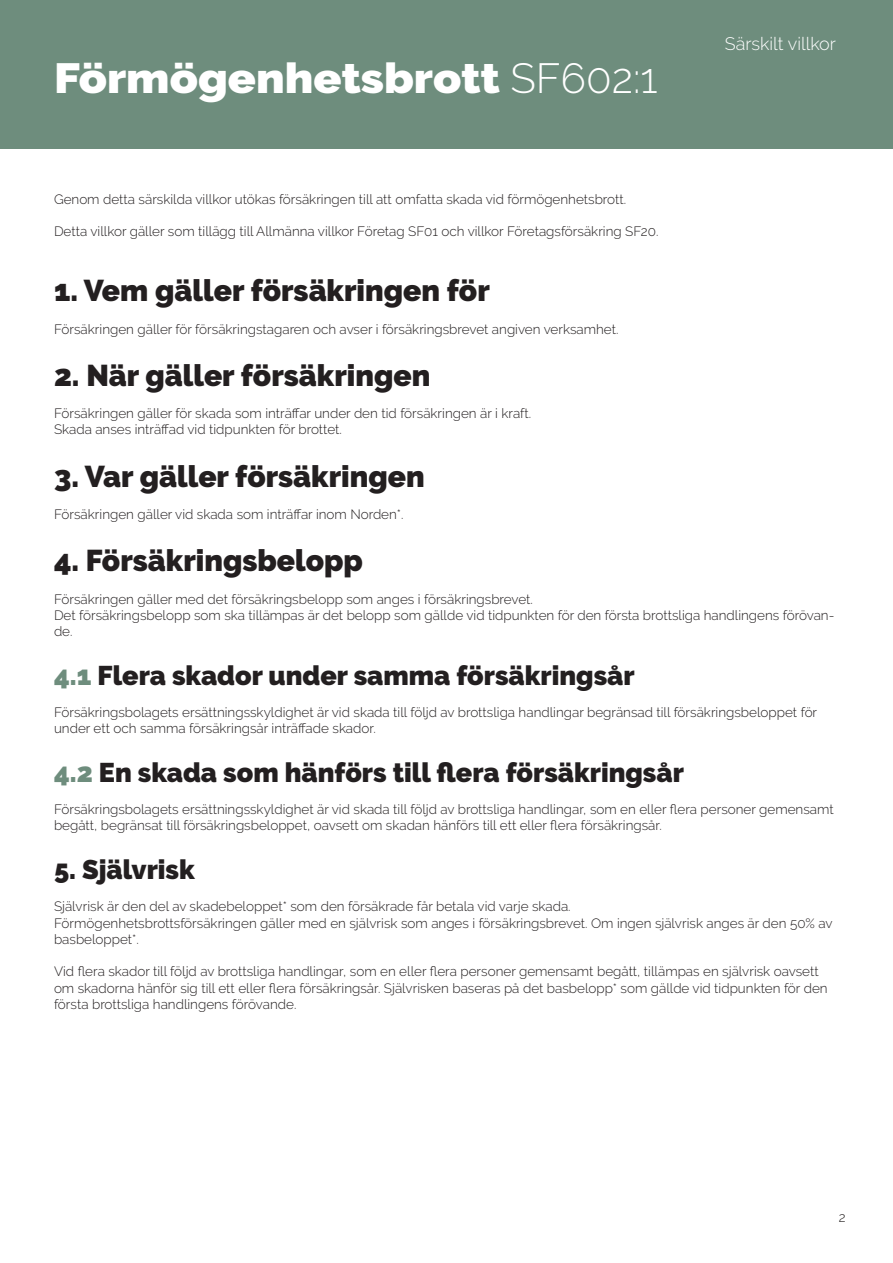
<style>
.page{position:relative;width:893px;height:1263px;background:#fff}
.page>*{position:absolute;margin:0;border:0;box-sizing:border-box;transform-origin:0 0}
.Sensor_Rubrik{font:900 42px "Raleway";color:#fff;scale:1.1 1}
.Sensor_H2{font:900 30px "Raleway";color:#231f20}
.Sensor_H2-2{font:900 27px "Raleway";color:#231f20}
.t1{font:300 18px "Raleway";color:#fff}
.Sensor_brödtext{font:300 13.5px/16.2px "Raleway";color:#231f20}
.s1{font-weight:300}
.s2{color:#6e8d7d}
</style>
<div class="page">
<div style="left:0;top:0;width:893px;height:149px;background:#6e8d7d"></div>
<p class="Sensor_Rubrik" style="left:54px;top:54px;width:550px">Förmögenhetsbrott <span class="s1">SF602:1</span></p>
<p class="t1" style="left:725px;top:33px;width:113px">Särskilt villkor</p>
<p class="Sensor_brödtext" style="left:54px;top:191px;width:574px">Genom detta särskilda villkor utökas försäkringen till att omfatta skada vid förmögenhetsbrott.</p>
<p class="Sensor_brödtext" style="left:54px;top:224px;width:606px">Detta villkor gäller som tillägg till Allmänna villkor Företag SF01 och villkor Företagsförsäkring SF20.</p>
<p class="Sensor_H2" style="left:54px;top:273px;width:437px">1. Vem gäller försäkringen för</p>
<p class="Sensor_brödtext" style="left:54px;top:321px;width:566px">Försäkringen gäller för försäkringstagaren och avser i försäkringsbrevet angiven verksamhet.</p>
<p class="Sensor_H2" style="left:54px;top:358px;width:378px">2. När gäller försäkringen</p>
<p class="Sensor_brödtext" style="left:54px;top:405px;width:479px">Försäkringen gäller för skada som inträffar under den tid försäkringen är i kraft.</p>
<p class="Sensor_brödtext" style="left:54px;top:421px;width:289px">Skada anses inträffad vid tidpunkten för brottet.</p>
<p class="Sensor_H2" style="left:54px;top:459px;width:372px">3. Var gäller försäkringen</p>
<p class="Sensor_brödtext" style="left:54px;top:506px;width:351px">Försäkringen gäller vid skada som inträffar inom Norden*.</p>
<p class="Sensor_H2" style="left:54px;top:543px;width:311px">4. Försäkringsbelopp</p>
<p class="Sensor_brödtext" style="left:54px;top:591px;width:480px">Försäkringen gäller med det försäkringsbelopp som anges i försäkringsbrevet.</p>
<p class="Sensor_brödtext" style="left:54px;top:607px;width:782px">Det försäkringsbelopp som ska tillämpas är det belopp som gällde vid tidpunkten för den första brottsliga handlingens förövan&shy;de.</p>
<p class="Sensor_H2-2" style="left:54px;top:659px;width:582px"><span class="s2">4.1</span> Flera skador under samma försäkringsår</p>
<p class="Sensor_brödtext" style="left:54px;top:704px;width:765px">Försäkringsbolagets ersättningsskyldighet är vid skada till följd av brottsliga handlingar begränsad till försäkringsbeloppet för under ett och samma försäkringsår inträffade skador.</p>
<p class="Sensor_H2-2" style="left:54px;top:757px;width:631px"><span class="s2">4.2</span> En skada som hänförs till flera försäkringsår</p>
<p class="Sensor_brödtext" style="left:54px;top:801px;width:781px">Försäkringsbolagets ersättningsskyldighet är vid skada till följd av brottsliga handlingar, som en eller flera personer gemensamt begått, begränsat till försäkringsbeloppet, oavsett om skadan hänförs till ett eller flera försäkringsår.</p>
<p class="Sensor_H2-2" style="left:54px;top:854px;width:142px">5. Självrisk</p>
<p class="Sensor_brödtext" style="left:54px;top:898px;width:518px">Självrisk är den del av skadebeloppet* som den försäkrade får betala vid varje skada.</p>
<p class="Sensor_brödtext" style="left:54px;top:915px;width:780px">Förmögenhetsbrottsförsäkringen gäller med en självrisk som anges i försäkringsbrevet. Om ingen självrisk anges är den 50% av basbeloppet*.</p>
<p class="Sensor_brödtext" style="left:54px;top:963px;width:775px">Vid flera skador till följd av brottsliga handlingar, som en eller flera personer gemensamt begått, tillämpas en självrisk oavsett om skadorna hänför sig till ett eller flera försäkringsår. Självrisken baseras på det basbelopp* som gällde vid tidpunkten för den första brottsliga handlingens förövande.</p>
<p class="Sensor_brödtext" style="left:839px;top:1209px;width:8px">2</p>
</div>
